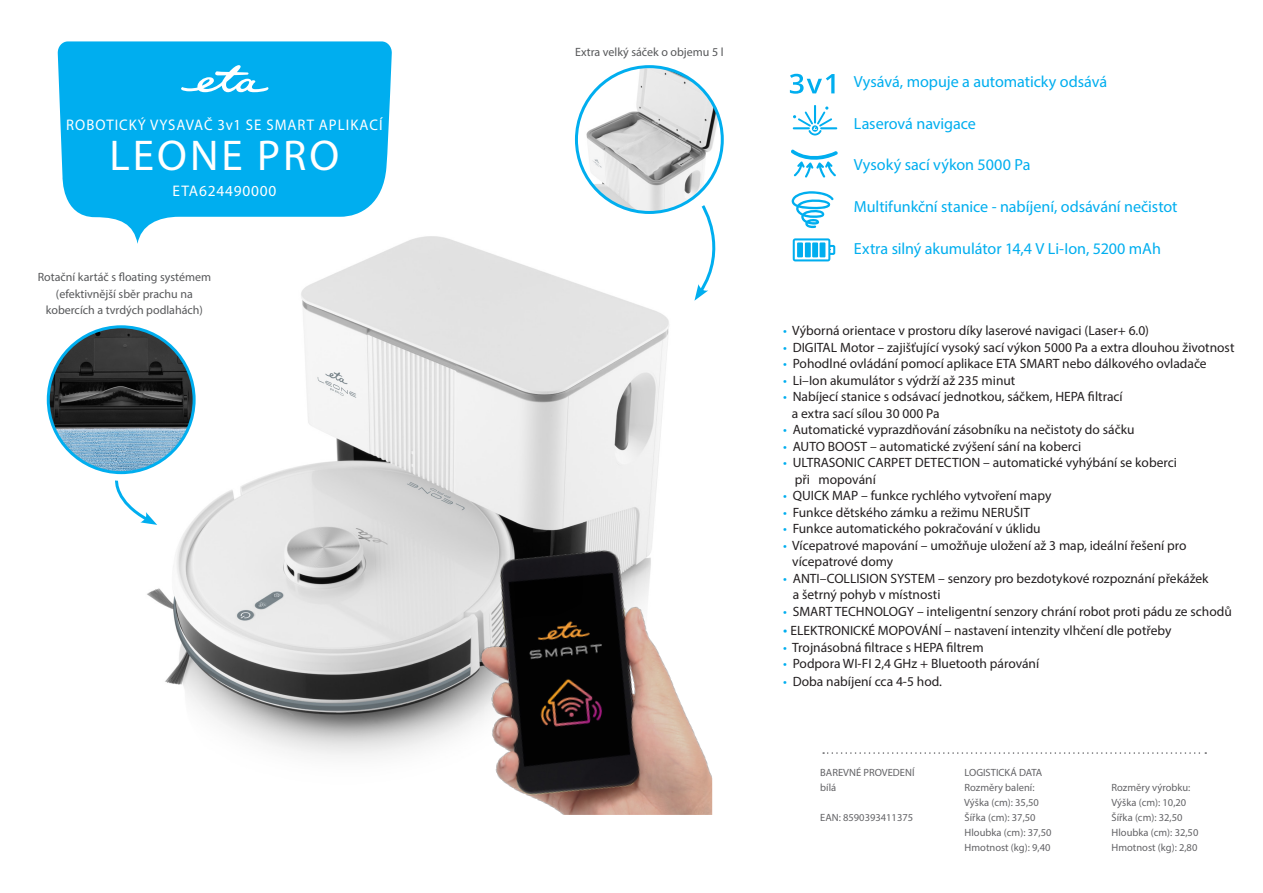
<style>
.page{position:relative;width:1263px;height:893px;background:#fff}
.page>*{position:absolute;margin:0;border:0;box-sizing:border-box;transform-origin:0 0}
.t1{font:43.2px "Myriad Pro";letter-spacing:.07em;color:#fff}
.t2{font:16.05px "Myriad Pro";letter-spacing:-.005em;color:#00aeef}
.t3{font:15.45px "Myriad Pro";letter-spacing:.065em;color:#fff;scale:.96 1}
.t4{font:15.45px "Myriad Pro";letter-spacing:.065em;color:#fff}
.t5{font:13.5px/16.5px "Myriad Pro";color:#231f20}
.t6{font:12px/16.5px "Myriad Pro";color:#57585a;text-align:center}
.t7{font:10.5px/15px "Myriad Pro";color:#636366}
.s1{color:#00aeef}
.s2{font-size:15px;color:#00aeef}
</style>
<div class="page">
<img style="left:89px;top:154px;width:634px;height:651px">
<svg style="left:823px;top:752px;width:383px;height:2px"></svg>
<img style="left:579px;top:67px;width:143px;height:145px">
<div style="left:575px;top:65px;width:149px;height:149px;border:3px solid #00aeef;border-radius:50%"></div>
<svg style="left:694px;top:203px;width:29px;height:98px"></svg>
<img style="left:48px;top:327px;width:146px;height:146px;border-radius:73px">
<div style="left:47px;top:325px;width:149px;height:149px;border:3px solid #00aeef;border-radius:50%"></div>
<svg style="left:114px;top:478px;width:43px;height:47px"></svg>
<svg style="left:793px;top:105px;width:44px;height:30px"></svg>
<svg style="left:58px;top:41px;width:334px;height:203px;fill:#00aeef"></svg>
<svg style="left:181px;top:65px;width:87px;height:27px"></svg>
<img style="left:330px;top:462px;width:382px;height:353px">
<svg style="left:790px;top:74px;width:44px;height:20px"></svg>
<svg style="left:791px;top:149px;width:47px;height:29px"></svg>
<svg style="left:793px;top:238px;width:42px;height:23px"></svg>
<div style="left:797px;top:242px;width:6px;height:15px;background:#00aeef"></div>
<div style="left:805px;top:242px;width:6px;height:15px;background:#00aeef"></div>
<div style="left:812px;top:242px;width:6px;height:15px;background:#00aeef"></div>
<div style="left:819px;top:242px;width:6px;height:15px;background:#00aeef"></div>
<svg style="left:792px;top:191px;width:42px;height:37px"></svg>
<p class="t3" style="left:66px;top:115px;width:331px">ROBOTICKÝ VYSAVAČ 3v1 SE SMART APLIKACÍ</p>
<p class="t1" style="left:109px;top:129px;width:231px">LEONE PRO</p>
<p class="t4" style="left:173px;top:181px;width:105px">ETA624490000</p>
<p class="t6" style="left:38px;top:269px;width:175px">Rotační kartáč s floating systémem (efektivnější sběr prachu na kobercích a tvrdých podlahách)</p>
<p class="t6" style="left:575px;top:43px;width:150px">Extra velký sáček o objemu 5 l</p>
<p class="t2" style="left:854px;top:72px;width:255px">Vysává, mopuje a automaticky odsává</p>
<p class="t2" style="left:854px;top:114px;width:124px">Laserová navigace</p>
<p class="t2" style="left:854px;top:155px;width:178px">Vysoký sací výkon 5000 Pa</p>
<p class="t2" style="left:854px;top:197px;width:325px">Multifunkční stanice - nabíjení, odsávání nečistot</p>
<p class="t2" style="left:854px;top:238px;width:309px">Extra silný akumulátor 14,4 V Li-Ion, 5200 mAh</p>
<p class="t5" style="left:783px;top:322px;width:367px"><span class="s1">•</span> Výborná orientace v prostoru díky laserové navigaci (Laser+ 6.0)</p>
<p class="t5" style="left:783px;top:339px;width:453px"><span class="s1">•</span> DIGITAL Motor – zajišťující vysoký sací výkon 5000 Pa a extra dlouhou životnost</p>
<p class="t5" style="left:783px;top:355px;width:425px"><span class="s1">•</span> Pohodlné ovládání pomocí aplikace ETA SMART nebo dálkového ovladače</p>
<p class="t5" style="left:783px;top:372px;width:234px"><span class="s1">•</span> Li–Ion akumulátor s výdrží až 235 minut</p>
<p class="t5" style="left:792px;top:388px;width:332px;text-indent:-9px"><span class="s1">•</span> Nabíjecí stanice s odsávací jednotkou, sáčkem, HEPA filtrací a extra sací sílou 30 000 Pa</p>
<p class="t5" style="left:783px;top:421px;width:353px"><span class="s1">•</span> Automatické vyprazdňování zásobníku na nečistoty do sáčku</p>
<p class="t5" style="left:783px;top:438px;width:300px"><span class="s1">•</span> AUTO BOOST – automatické zvýšení sání na koberci</p>
<p class="t5" style="left:783px;top:454px;width:395px"><span class="s1">•</span> ULTRASONIC CARPET DETECTION – automatické vyhýbání se koberci</p>
<p class="t5" style="left:795px;top:471px;width:83px">při mopování</p>
<p class="t5" style="left:783px;top:487px;width:270px"><span class="s1">•</span> QUICK MAP – funkce rychlého vytvoření mapy</p>
<p class="t5" style="left:783px;top:504px;width:248px"><span class="s1">•</span> Funkce dětského zámku a režimu NERUŠIT</p>
<p class="t5" style="left:783px;top:520px;width:259px"><span class="s1">•</span> Funkce automatického pokračování v úklidu</p>
<p class="t5" style="left:792px;top:537px;width:396px;text-indent:-9px"><span class="s1">•</span> Vícepatrové mapování – umožňuje uložení až 3 map, ideální řešení pro vícepatrové domy</p>
<p class="t5" style="left:793px;top:570px;width:417px;text-indent:-10px"><span class="s1">•</span> ANTI–COLLISION SYSTEM – senzory pro bezdotykové rozpoznání překážek a šetrný pohyb v místnosti</p>
<p class="t5" style="left:783px;top:603px;width:450px"><span class="s1">•</span> SMART TECHNOLOGY – inteligentní senzory chrání robot proti pádu ze schodů</p>
<p class="t5" style="left:783px;top:622px;width:390px"><span class="s2">•</span> ELEKTRONICKÉ MOPOVÁNÍ – nastavení intenzity vlhčení dle potřeby</p>
<p class="t5" style="left:783px;top:639px;width:202px"><span class="s1">•</span> Trojnásobná filtrace s HEPA filtrem</p>
<p class="t5" style="left:783px;top:655px;width:258px"><span class="s1">•</span> Podpora WI-FI 2,4 GHz + Bluetooth párování</p>
<p class="t5" style="left:783px;top:673px;width:160px"><span class="s1">•</span> Doba nabíjení cca 4-5 hod.</p>
<p class="t7" style="left:820px;top:765px;width:96px">BAREVNÉ PROVEDENÍ</p>
<p class="t7" style="left:820px;top:780px;width:17px">bílá</p>
<p class="t7" style="left:820px;top:810px;width:94px">EAN: 8590393411375</p>
<p class="t7" style="left:964px;top:765px;width:79px">LOGISTICKÁ DATA</p>
<p class="t7" style="left:964px;top:780px;width:71px">Rozměry balení:</p>
<p class="t7" style="left:964px;top:795px;width:76px">Výška (cm): 35,50</p>
<p class="t7" style="left:964px;top:810px;width:73px">Šířka (cm): 37,50</p>
<p class="t7" style="left:964px;top:825px;width:88px">Hloubka (cm): 37,50</p>
<p class="t7" style="left:964px;top:840px;width:87px">Hmotnost (kg): 9,40</p>
<p class="t7" style="left:1111px;top:780px;width:80px">Rozměry výrobku:</p>
<p class="t7" style="left:1111px;top:795px;width:76px">Výška (cm): 10,20</p>
<p class="t7" style="left:1111px;top:810px;width:73px">Šířka (cm): 32,50</p>
<p class="t7" style="left:1111px;top:825px;width:88px">Hloubka (cm): 32,50<br>Hmotnost (kg): 2,80</p>
</div>
